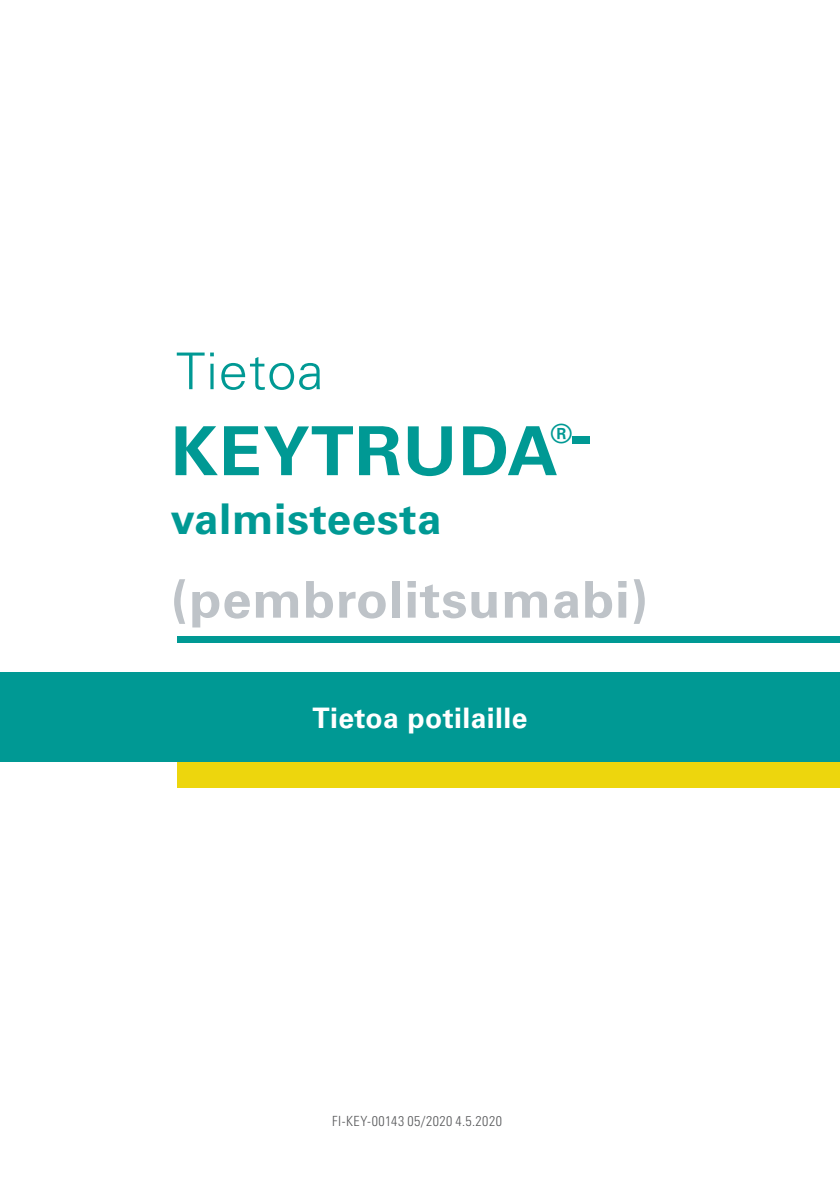
<style>
.page{position:relative;width:840px;height:1191px;background:#fff}
.page>*{position:absolute;margin:0;border:0;box-sizing:border-box;transform-origin:0 0}
.t1{font:700 67.6px "Univers LT Std";letter-spacing:.015em;color:#009994;scale:1.04 1}
.t2{font:700 50.8px "Univers LT Std";letter-spacing:.015em;color:#bec3c8;scale:1.04 1}
.t3{font:300 50.8px "Univers LT Std";letter-spacing:.015em;color:#009994;scale:1.04 1}
.t4{font:700 42.2px "Univers LT Std";letter-spacing:.015em;color:#009994;scale:1.04 1}
.t5{font:700 28.2px "Univers LT Std";letter-spacing:.015em;color:#fff}
.t6{font:700 26.2px "Univers LT Std";color:#009994;scale:1.04 1}
.t7{font:300 condensed 14px "Univers LT Std";letter-spacing:.035em;color:#58595b}
</style>
<div class="page">
<div style="left:177px;top:636px;width:662px;height:6px;background:#009994"></div>
<div style="left:177px;top:755px;width:662px;height:32px;background:#edd60d"></div>
<div style="left:0;top:673px;width:839px;height:89px;background:#009994"></div>
<h2 class="t3" style="left:176px;top:340px;width:143px">Tietoa</h2>
<h3 class="t6" style="left:550px;top:418px;width:23px">®</h3>
<h1 class="t1" style="left:171px;top:412px;width:374px">KEYTRUDA</h1>
<h1 class="t1" style="left:569px;top:395px;width:24px">-</h1>
<h3 class="t4" style="left:171px;top:495px;width:262px">valmisteesta</h3>
<h2 class="t2" style="left:171px;top:570px;width:460px">(pembrolitsumabi)</h2>
<h3 class="t5" style="left:312px;top:701px;width:216px">Tietoa potilaille</h3>
<p class="t7" style="left:332px;top:1112px;width:171px">FI-KEY-00143 05/2020 4.5.2020</p>
</div>
